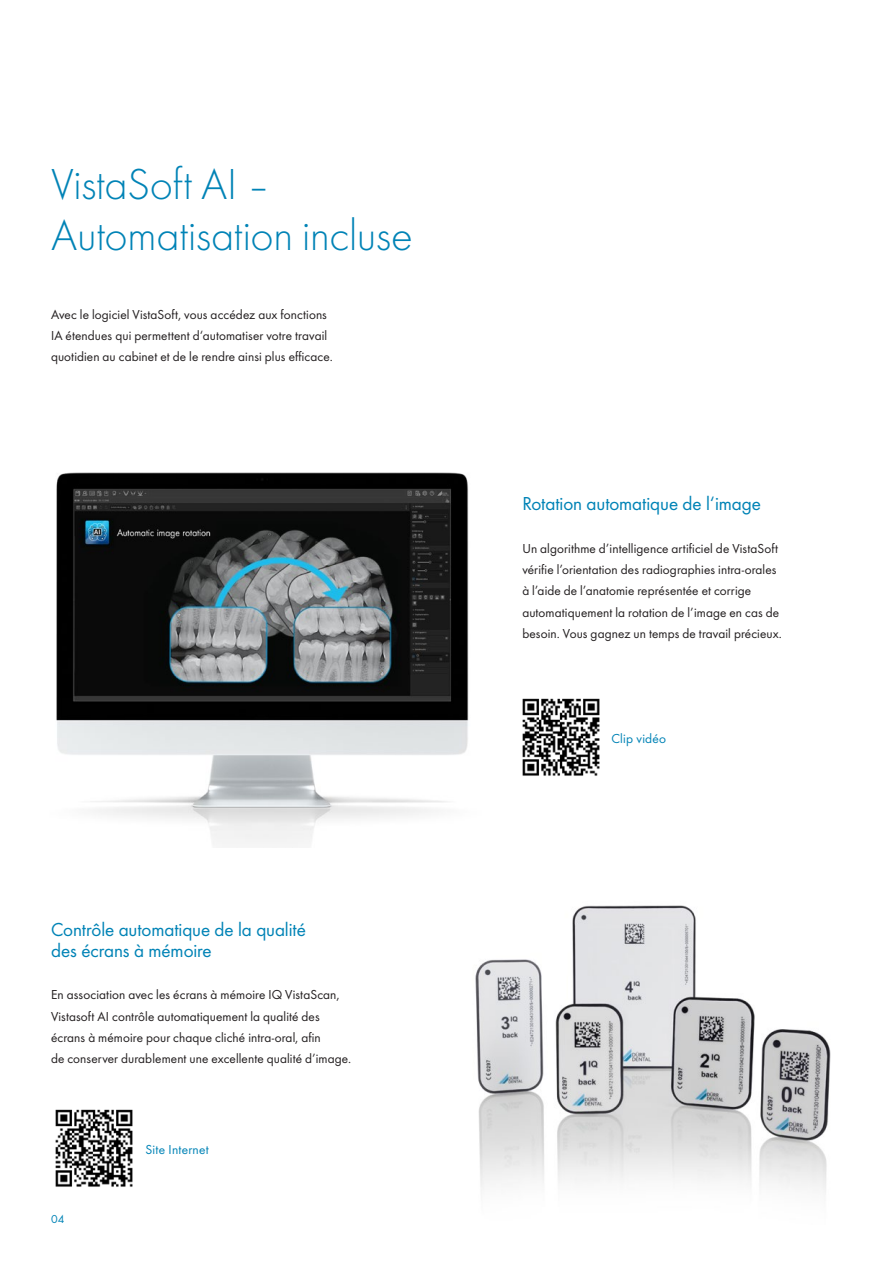
<style>
.page{position:relative;width:893px;height:1263px;background:#fff}
.page>*{position:absolute;margin:0;border:0;box-sizing:border-box;transform-origin:0 0}
.t1{font:300 45px/51px "Futura";letter-spacing:-.005em;color:#0083b6}
.t2{font:19.5px/21.3px "Futura Boo";letter-spacing:-.005em;color:#0083b6}
.t3{font:13.5px/21.3px "Futura Boo";letter-spacing:.01em;color:#231f20}
.t4{font:13.5px "Futura Boo";letter-spacing:.02em;color:#0083b6}
.t5{font:12px "Futura Boo";color:#0083b6}
</style>
<div class="page">
<img style="left:56px;top:472px;width:413px;height:372px">
<img style="left:475px;top:905px;width:356px;height:288px">
<img style="left:55px;top:1109px;width:78px;height:78px">
<img style="left:522px;top:698px;width:78px;height:78px">
<h1 class="t1" style="left:51px;top:157px;width:363px">VistaSoft AI –<br>Automatisation incluse</h1>
<p class="t3" style="left:51px;top:303px;width:283px">Avec le logiciel VistaSoft, vous accédez aux fonctions<br>IA étendues qui permettent d‘automatiser votre travail quotidien au cabinet et de le rendre ainsi plus efficace.</p>
<h2 class="t2" style="left:51px;top:917px;width:256px">Contrôle automatique de la qualité des écrans à mémoire</h2>
<p class="t3" style="left:51px;top:983px;width:302px">En association avec les écrans à mémoire IQ VistaScan, Vistasoft AI contrôle automatiquement la qualité des écrans à mémoire pour chaque cliché intra-oral, afin<br>de conserver durablement une excellente qualité d’image.</p>
<p class="t5" style="left:51px;top:1210px;width:15px">04</p>
<p class="t4" style="left:145px;top:1141px;width:65px">Site Internet</p>
<h2 class="t2" style="left:522px;top:492px;width:240px">Rotation automatique de l‘image</h2>
<p class="t3" style="left:522px;top:537px;width:261px">Un algorithme d’intelligence artificiel de VistaSoft vérifie l’orientation des radiographies intra-orales à l’aide de l’anatomie représentée et corrige automatiquement la rotation de l’image en cas de besoin. Vous gagnez un temps de travail précieux.</p>
<p class="t4" style="left:611px;top:729px;width:56px">Clip vidéo</p>
</div>
